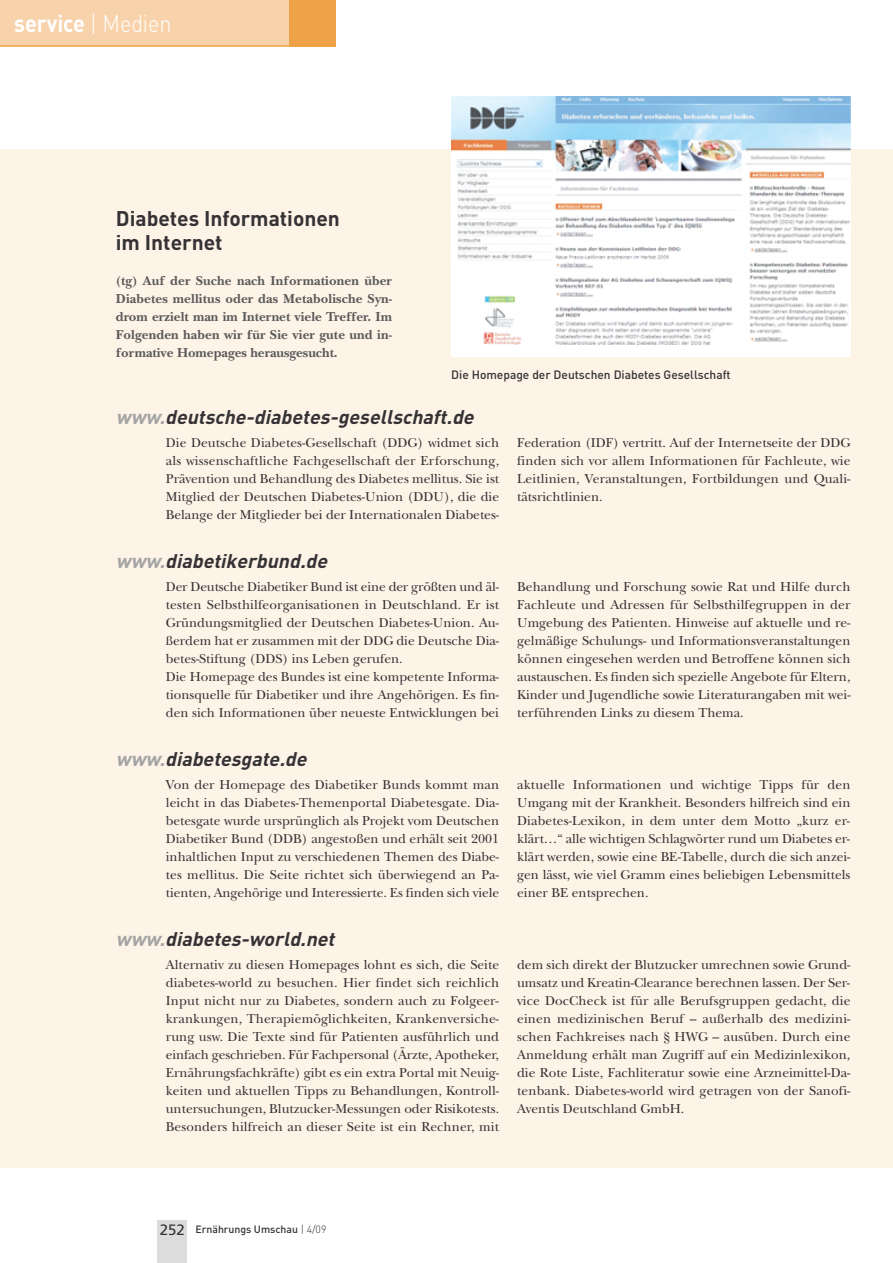
<style>
.page{position:relative;width:893px;height:1263px;background:#fff}
.page>*{position:absolute;margin:0;border:0;box-sizing:border-box;transform-origin:0 0}
.t1{font:700 24px "DIN";color:#fff;scale:.9 1}
.t2{font:700 21px/24px "DIN";color:#343234}
.t3{font:italic 700 19.5px "DIN";color:#343234}
.t4{font:13.5px/18px "New Baskerville";color:#343234;text-align:justify}
.t5{font:700 13.5px/18px "New Baskerville";color:#5a5959;text-align:justify}
.t6{font:500 12px "DIN";color:#343234}
.t7{font:500 10.5px "DIN";color:#343234}
.s1{font-weight:300}
.s2{color:#a4a4a4}
.s3{font-family:"Frutiger";font-weight:400;font-size:15px}
</style>
<div class="page">
<div style="left:157px;top:1220px;width:30px;height:43px;background:#dcdcdc"></div>
<div style="left:0;top:0;width:289px;height:47px;background:#f8d2aa"></div>
<div style="left:289px;top:0;width:47px;height:47px;background:#efa349"></div>
<div style="left:0;top:149px;width:893px;height:1018px;background:#fdf3e7"></div>
<div style="left:451px;top:97px;width:399px;height:260px;background:#fff"></div>
<img style="left:451px;top:97px;width:399px;height:247px">
<h1 class="t1" style="left:14px;top:15px;width:176px">service <span class="s1">| Medien</span></h1>
<h2 class="t2" style="left:116px;top:209px;width:226px">Diabetes Informationen im Internet</h2>
<p class="t5" style="left:116px;top:273px;width:278px">(tg) Auf der Suche nach Informationen über Diabetes mellitus oder das Metabolische Syn&shy;drom erzielt man im Internet viele Treffer. Im Folgenden haben wir für Sie vier gute und in&shy;formative Homepages herausgesucht.</p>
<p class="t6" style="left:451px;top:370px;width:281px">Die Homepage der Deutschen Diabetes Gesellschaft</p>
<h3 class="t3" style="left:116px;top:410px;width:363px"><span class="s2">www.</span>deutsche-diabetes-gesellschaft.de</h3>
<p class="t4" style="left:166px;top:435px;width:335px">Die Deutsche Diabetes-Gesellschaft (DDG) widmet sich als wissenschaftliche Fachgesellschaft der Erforschung, Prävention und Behandlung des Diabetes mellitus. Sie ist Mitglied der Deutschen Diabetes-Union (DDU), die die Belange der Mitglieder bei der Internationalen Diabetes-</p>
<p class="t4" style="left:517px;top:435px;width:335px">Federation (IDF) vertritt. Auf der Internetseite der DDG finden sich vor allem Informationen für Fachleute, wie Leitlinien, Veranstaltungen, Fortbildungen und Quali&shy;tätsrichtlinien.</p>
<h3 class="t3" style="left:116px;top:554px;width:217px"><span class="s2">www.</span>diabetikerbund.de</h3>
<p class="t4" style="left:166px;top:579px;width:335px;text-align:left">Der Deutsche Diabetiker Bund ist eine der größten und äl&shy;testen Selbsthilfeorganisationen in Deutschland. Er ist Gründungsmitglied der Deutschen Diabetes-Union. Au&shy;ßerdem hat er zusammen mit der DDG die Deutsche Dia&shy;betes-Stiftung (DDS) ins Leben gerufen.<br>Die Homepage des Bundes ist eine kompetente Informa&shy;tionsquelle für Diabetiker und ihre Angehörigen. Es fin&shy;den sich Informationen über neueste Entwicklungen bei</p>
<p class="t4" style="left:517px;top:579px;width:335px">Behandlung und Forschung sowie Rat und Hilfe durch Fachleute und Adressen für Selbsthilfegruppen in der Umgebung des Patienten. Hinweise auf aktuelle und re&shy;gelmäßige Schulungs- und Informationsveranstaltungen können eingesehen werden und Betroffene können sich austauschen. Es finden sich spezielle Angebote für Eltern, Kinder und Jugendliche sowie Literaturangaben mit wei&shy;terführenden Links zu diesem Thema.</p>
<h3 class="t3" style="left:116px;top:752px;width:196px"><span class="s2">www.</span>diabetesgate.de</h3>
<p class="t4" style="left:166px;top:777px;width:335px">Von der Homepage des Diabetiker Bunds kommt man leicht in das Diabetes-Themenportal Diabetesgate. Dia&shy;betesgate wurde ursprünglich als Projekt vom Deutschen Diabetiker Bund (DDB) angestoßen und erhält seit 2001 inhaltlichen Input zu verschiedenen Themen des Diabe&shy;tes mellitus. Die Seite richtet sich überwiegend an Pa&shy;tienten, Angehörige und Interessierte. Es finden sich viele</p>
<p class="t4" style="left:517px;top:777px;width:335px">aktuelle Informationen und wichtige Tipps für den Umgang mit der Krankheit. Besonders hilfreich sind ein Diabetes-Lexikon, in dem unter dem Motto „kurz er&shy;klärt…“ alle wichtigen Schlagwörter rund um Diabetes er&shy;klärt werden, sowie eine BE-Tabelle, durch die sich anzei&shy;gen lässt, wie viel Gramm eines beliebigen Lebensmittels einer BE entsprechen.</p>
<h3 class="t3" style="left:116px;top:932px;width:224px"><span class="s2">www.</span>diabetes-world.net</h3>
<p class="t4" style="left:166px;top:957px;width:335px">Alternativ zu diesen Homepages lohnt es sich, die Seite diabetes-world zu besuchen. Hier findet sich reichlich Input nicht nur zu Diabetes, sondern auch zu Folgeer&shy;krankungen, Therapiemöglichkeiten, Krankenversiche&shy;rung usw. Die Texte sind für Patienten ausführlich und einfach geschrieben. Für Fachpersonal (Ärzte, Apotheker, Ernährungsfachkräfte) gibt es ein extra Portal mit Neuig&shy;keiten und aktuellen Tipps zu Behandlungen, Kontroll&shy;untersuchungen, Blutzucker-Messungen oder Risikotests.<br>Besonders hilfreich an dieser Seite ist ein Rechner, mit</p>
<p class="t4" style="left:517px;top:957px;width:335px">dem sich direkt der Blutzucker umrechnen sowie Grund&shy;umsatz und Kreatin-Clearance berechnen lassen. Der Ser&shy;vice DocCheck ist für alle Berufsgruppen gedacht, die einen medizinischen Beruf – außerhalb des medizini&shy;schen Fachkreises nach § HWG – ausüben. Durch eine Anmeldung erhält man Zugriff auf ein Medizinlexikon, die Rote Liste, Fachliteratur sowie eine Arzneimittel-Da&shy;tenbank. Diabetes-world wird getragen von der Sanofi-Aventis Deutschland GmbH.</p>
<p class="t7" style="left:160px;top:1225px;width:168px"><span class="s3">252</span> Ernährungs Umschau <span class="s1">| 4/09</span></p>
</div>
